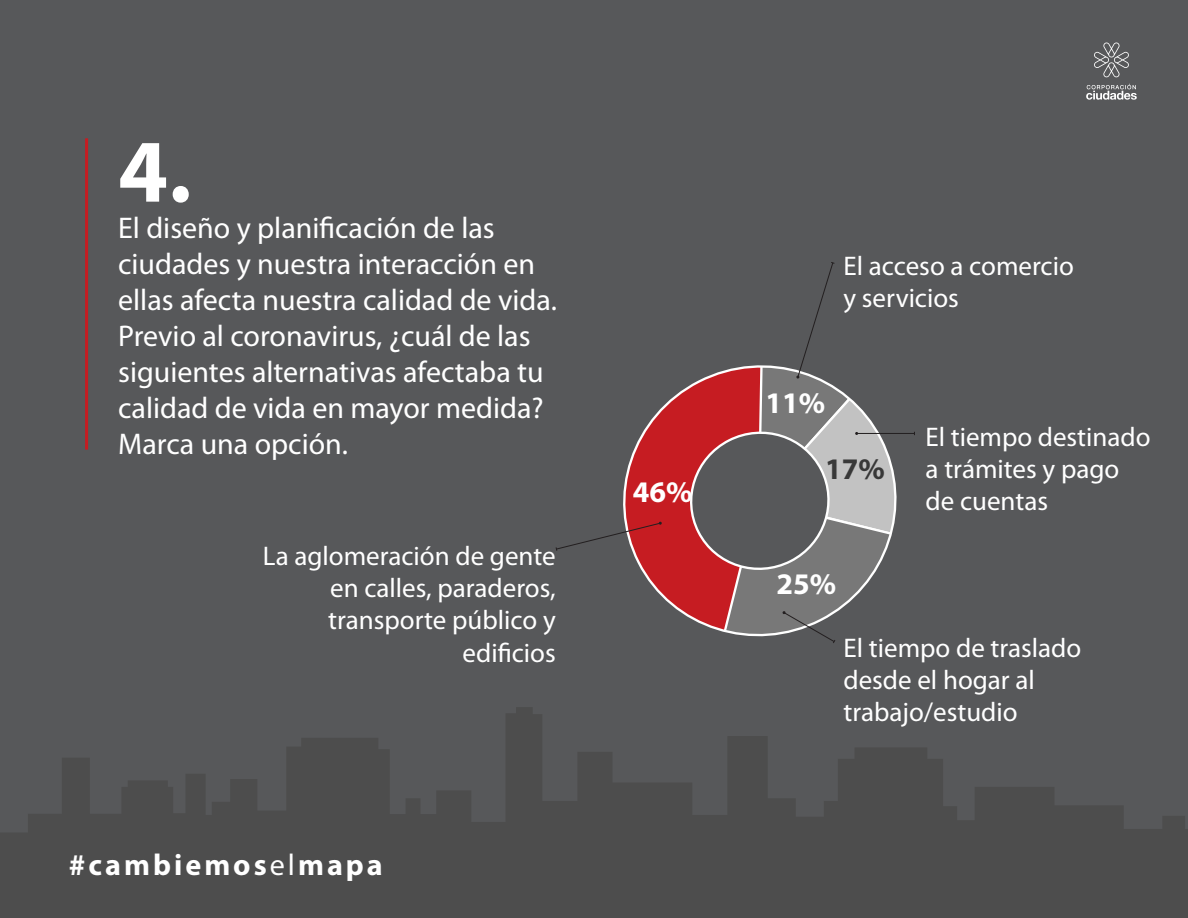
<style>
.page{position:relative;width:1188px;height:918px;background:#57585a}
.page>*{position:absolute;margin:0;border:0;box-sizing:border-box;transform-origin:0 0}
.t1{font:700 90px "Myriad Pro";color:#fff}
.t2{font:700 30.15px "Myriad Pro";letter-spacing:.1em;color:#fff}
.t3{font:30px/36px "Myriad Pro";color:#fff}
.t4{font:700 30px "Myriad Pro";color:#fff}
.t5{font:700 30px "Myriad Pro";color:#383838}
.t6{font:27px/32.4px "Myriad Pro";color:#fff}
.s1{font-weight:400}
</style>
<div class="page">
<svg style="left:0;top:707px;width:1188px;height:211px;fill:#4d4d4d"></svg>
<svg style="left:1094px;top:43px;width:35px;height:34px"></svg>
<svg style="left:1086px;top:84px;width:51px;height:16px"></svg>
<svg style="left:623px;top:391px;width:58px;height:222px"></svg>
<hr style="left:85px;top:138px;width:3px;height:312px;background:#c61c22">
<svg style="left:681px;top:262px;width:234px;height:381px"></svg>
<svg style="left:555px;top:522px;width:107px;height:30px"></svg>
<p class="t1" style="left:118px;top:121px;width:75px">4.</p>
<p class="t3" style="left:118px;top:210px;width:440px">El diseño y planificación de las ciudades y nuestra interacción en ellas afecta nuestra calidad de vida.<br>Previo al coronavirus, ¿cuál de las siguientes alternativas afectaba tu calidad de vida en mayor medida?<br>Marca una opción.</p>
<p class="t6" style="left:263px;top:540px;width:294px;text-align:right">La aglomeración de gente en calles, paraderos, transporte público y edificios</p>
<p class="t2" style="left:69px;top:848px;width:316px">#cambiemos<span class="s1">el</span>mapa</p>
<p class="t4" style="left:633px;top:475px;width:61px">46%</p>
<p class="t6" style="left:844px;top:250px;width:232px">El acceso a comercio y servicios</p>
<p class="t4" style="left:766px;top:386px;width:61px">11%</p>
<p class="t5" style="left:825px;top:452px;width:61px">17%</p>
<p class="t4" style="left:776px;top:567px;width:61px">25%</p>
<p class="t6" style="left:926px;top:421px;width:226px">El tiempo destinado a trámites y pago de cuentas</p>
<p class="t6" style="left:844px;top:632px;width:239px">El tiempo de traslado desde el hogar al trabajo/estudio</p>
</div>
